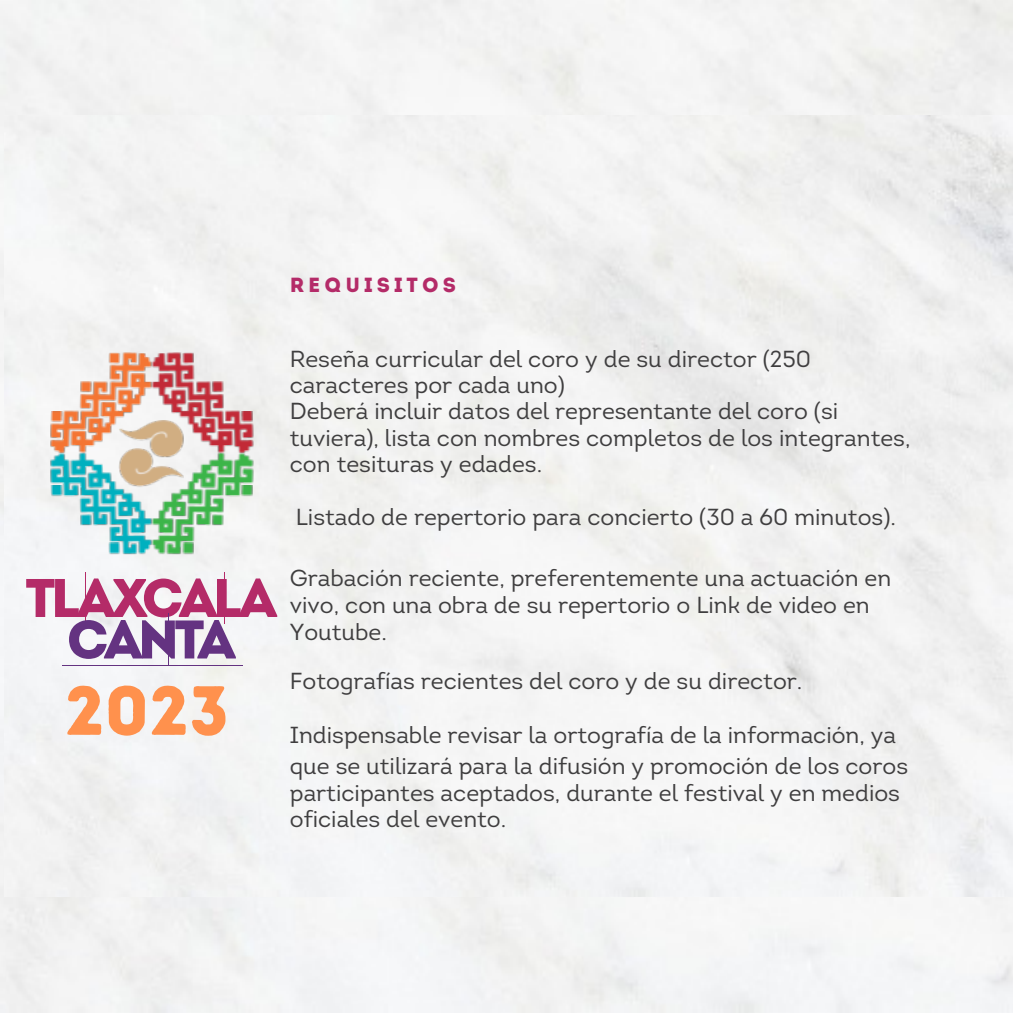
<style>
.page{position:relative;width:1013px;height:1013px;background:#fff}
.page>*{position:absolute;margin:0;border:0;box-sizing:border-box;transform-origin:0 0}
.t1{font:69.38px "Intro Rust Base";color:#ff914d}
.t2{font:23.12px/26.2px "Intro";color:#3f3e3f}
.t3{font:20.5px "Intro";letter-spacing:.2em;color:#b42b68}
</style>
<div class="page">
<div style="left:4px;top:115px;width:1008px;height:781px;background:#f3f3f3"></div>
<svg style="left:20px;top:572px;width:29px;height:51px"></svg>
<svg style="left:49px;top:572px;width:21px;height:51px"></svg>
<svg style="left:70px;top:572px;width:35px;height:41px"></svg>
<svg style="left:105px;top:572px;width:33px;height:41px"></svg>
<svg style="left:138px;top:572px;width:33px;height:41px"></svg>
<svg style="left:171px;top:572px;width:39px;height:41px"></svg>
<svg style="left:210px;top:572px;width:21px;height:41px"></svg>
<svg style="left:231px;top:572px;width:52px;height:51px;fill:#f3f4f4"></svg>
<svg style="left:62px;top:613px;width:36px;height:52px;fill:#f4f5f7"></svg>
<svg style="left:98px;top:613px;width:37px;height:52px"></svg>
<svg style="left:135px;top:613px;width:34px;height:52px"></svg>
<svg style="left:169px;top:613px;width:21px;height:52px"></svg>
<svg style="left:190px;top:613px;width:53px;height:52px;fill:#f2f2ef"></svg>
<img style="left:50px;top:352px;width:203px;height:202px">
<img style="left:70px;top:374px;width:164px;height:160px">
<svg style="left:241px;top:485px;width:11px;height:11px"></svg>
<svg style="left:213px;top:514px;width:11px;height:11px"></svg>
<svg style="left:183px;top:543px;width:11px;height:11px"></svg>
<svg style="left:50px;top:411px;width:12px;height:12px"></svg>
<svg style="left:80px;top:381px;width:11px;height:12px"></svg>
<svg style="left:109px;top:352px;width:12px;height:13px"></svg>
<svg style="left:241px;top:411px;width:11px;height:12px"></svg>
<svg style="left:213px;top:381px;width:11px;height:12px"></svg>
<svg style="left:183px;top:352px;width:11px;height:13px"></svg>
<svg style="left:50px;top:485px;width:12px;height:11px"></svg>
<svg style="left:80px;top:514px;width:11px;height:11px"></svg>
<svg style="left:109px;top:543px;width:12px;height:11px"></svg>
<img style="left:119px;top:420px;width:64px;height:29px">
<img style="left:119px;top:449px;width:64px;height:38px">
<p class="t1" style="left:65px;top:669px;width:166px">2023</p>
<p class="t3" style="left:290px;top:276px;width:168px">REQUISITOS</p>
<p class="t2" style="left:290px;top:348px;width:523px">Reseña curricular del coro y de su director (250</p>
<p class="t2" style="left:290px;top:374px;width:276px">caracteres por cada uno)</p>
<p class="t2" style="left:290px;top:400px;width:622px">Deberá incluir datos del representante del coro (si tuviera), lista con nombres completos de los integrantes, con tesituras y edades.</p>
<p class="t2" style="left:296px;top:506px;width:601px">Listado de repertorio para concierto (30 a 60 minutos).</p>
<p class="t2" style="left:290px;top:567px;width:603px">Grabación reciente, preferentemente una actuación en</p>
<p class="t2" style="left:290px;top:593px;width:581px">vivo, con una obra de su repertorio o Link de video en</p>
<p class="t2" style="left:290px;top:621px;width:99px">Youtube.</p>
<p class="t2" style="left:290px;top:670px;width:514px">Fotografías recientes del coro y de su director.</p>
<p class="t2" style="left:290px;top:724px;width:608px">Indispensable revisar la ortografía de la información, ya</p>
<p class="t2" style="left:290px;top:755px;width:619px">que se utilizará para la difusión y promoción de los coros</p>
<p class="t2" style="left:290px;top:782px;width:611px">participantes aceptados, durante el festival y en medios</p>
<p class="t2" style="left:290px;top:808px;width:218px">oficiales del evento.</p>
</div>
